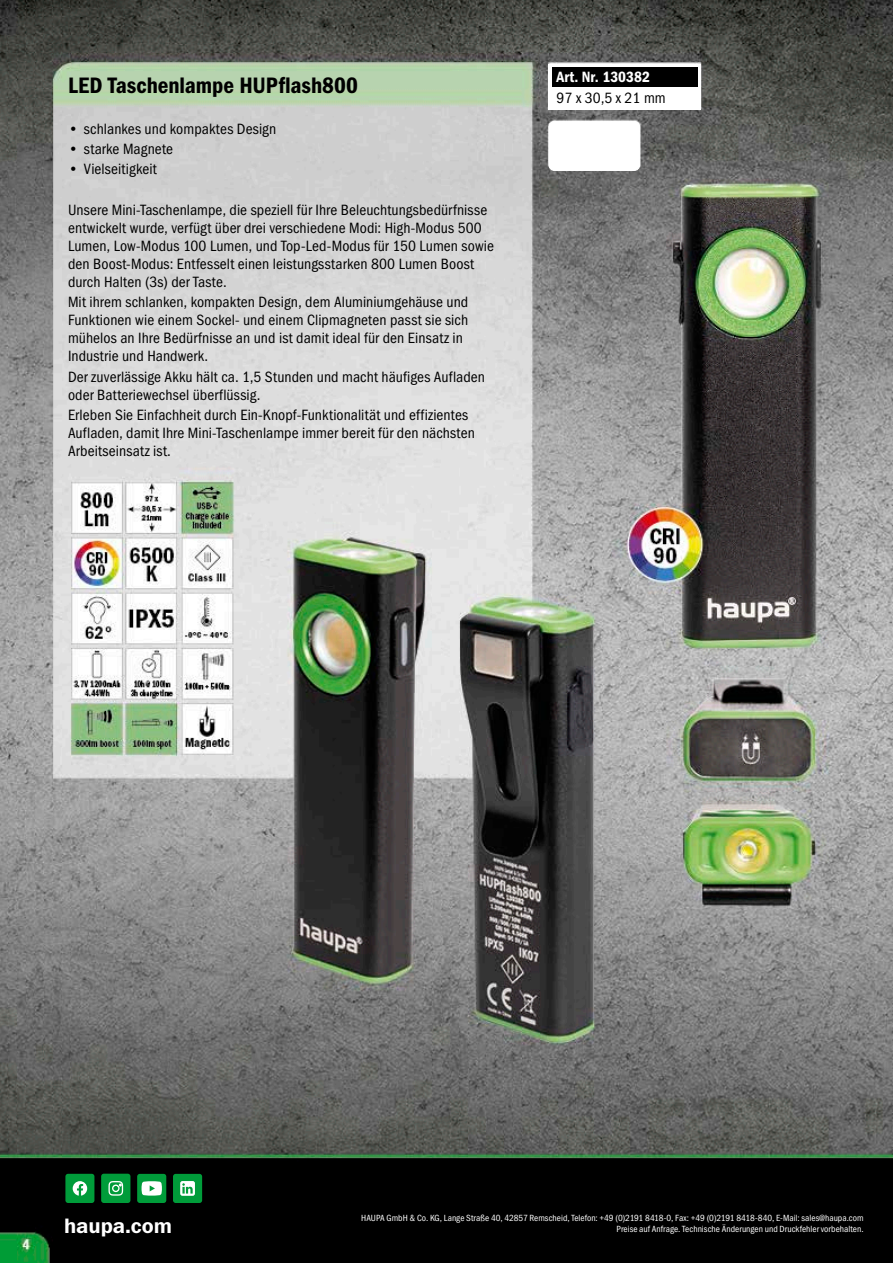
<style>
.page{position:relative;width:893px;height:1263px;background:#fff}
.page>*{position:absolute;margin:0;border:0;box-sizing:border-box;transform-origin:0 0}
.t1{font:22.5px "Franklin Gothic Demi Cond ITC";color:#000}
.t2{font:21px "Franklin Gothic Demi ITC";color:#fff}
.t3{font:15px/18px "Franklin Gothic Book Cond ITC";letter-spacing:.005em;color:#000}
.t4{font:15px "Franklin Gothic Demi Cond ITC";color:#fff}
.t5{font:9px/10.9px "Franklin Gothic Book Cond ITC";letter-spacing:.005em;color:#fff;text-align:right}
</style>
<div class="page">
<img style="left:0;top:0;width:893px;height:1263px">
<div style="left:549px;top:64px;width:152px;height:46px;background:#fff"></div>
<div style="left:552px;top:67px;width:146px;height:20px;background:#000"></div>
<div style="left:549px;top:122px;width:91px;height:48px;background:#fff;border-radius:6px"></div>
<div style="left:549px;top:121px;width:91px;height:50px;border:1px solid #fff;border-radius:6px"></div>
<div style="left:65px;top:1174px;width:29px;height:29px;background:#009c3a;border-radius:3px"></div>
<svg style="left:73px;top:1181px;width:14px;height:14px"></svg>
<div style="left:101px;top:1174px;width:29px;height:29px;background:#009c3a;border-radius:3px"></div>
<svg style="left:108px;top:1181px;width:15px;height:15px"></svg>
<div style="left:137px;top:1174px;width:29px;height:29px;background:#009c3a;border-radius:3px"></div>
<svg style="left:142px;top:1181px;width:20px;height:14px"></svg>
<div style="left:173px;top:1174px;width:29px;height:29px;background:#009c3a;border-radius:3px"></div>
<svg style="left:180px;top:1181px;width:15px;height:15px"></svg>
<h1 class="t1" style="left:68px;top:72px;width:292px">LED Taschenlampe HUPflash800</h1>
<p class="t3" style="left:68px;top:120px;width:210px">• schlankes und kompaktes Design</p>
<p class="t3" style="left:68px;top:140px;width:107px">• starke Magnete</p>
<p class="t3" style="left:68px;top:160px;width:90px">• Vielseitigkeit</p>
<p class="t3" style="left:68px;top:201px;width:427px">Unsere Mini-Taschenlampe, die speziell für Ihre Beleuchtungsbedürfnisse entwickelt wurde, verfügt über drei verschiedene Modi: High-Modus 500<br>Lumen, Low-Modus 100 Lumen, und Top-Led-Modus für 150 Lumen sowie den Boost-Modus: Entfesselt einen leistungsstarken 800 Lumen Boost durch Halten (3s) der Taste.</p>
<p class="t3" style="left:68px;top:293px;width:402px">Mit ihrem schlanken, kompakten Design, dem Aluminiumgehäuse und Funktionen wie einem Sockel- und einem Clipmagneten passt sie sich mühelos an Ihre Bedürfnisse an und ist damit ideal für den Einsatz in Industrie und Handwerk.</p>
<p class="t3" style="left:68px;top:368px;width:419px">Der zuverlässige Akku hält ca. 1,5 Stunden und macht häufiges Aufladen oder Batteriewechsel überflüssig.</p>
<p class="t3" style="left:68px;top:406px;width:408px">Erleben Sie Einfachheit durch Ein-Knopf-Funktionalität und effizientes<br>Aufladen, damit Ihre Mini-Taschenlampe immer bereit für den nächsten<br>Arbeitseinsatz ist.</p>
<p class="t4" style="left:557px;top:68px;width:95px">Art. Nr. 130382</p>
<p class="t3" style="left:557px;top:89px;width:111px">97 x 30,5 x 21 mm</p>
<h2 class="t2" style="left:64px;top:1213px;width:110px">haupa.com</h2>
<p class="t5" style="left:361px;top:1212px;width:504px">HAUPA GmbH &amp; Co. KG, Lange Straße 40, 42857 Remscheid, Telefon: +49 (0)2191 8418-0, Fax: +49 (0)2191 8418-840, E-Mail: sales@haupa.com<br>Preise auf Anfrage. Technische Änderungen und Druckfehler vorbehalten.</p>
</div>
